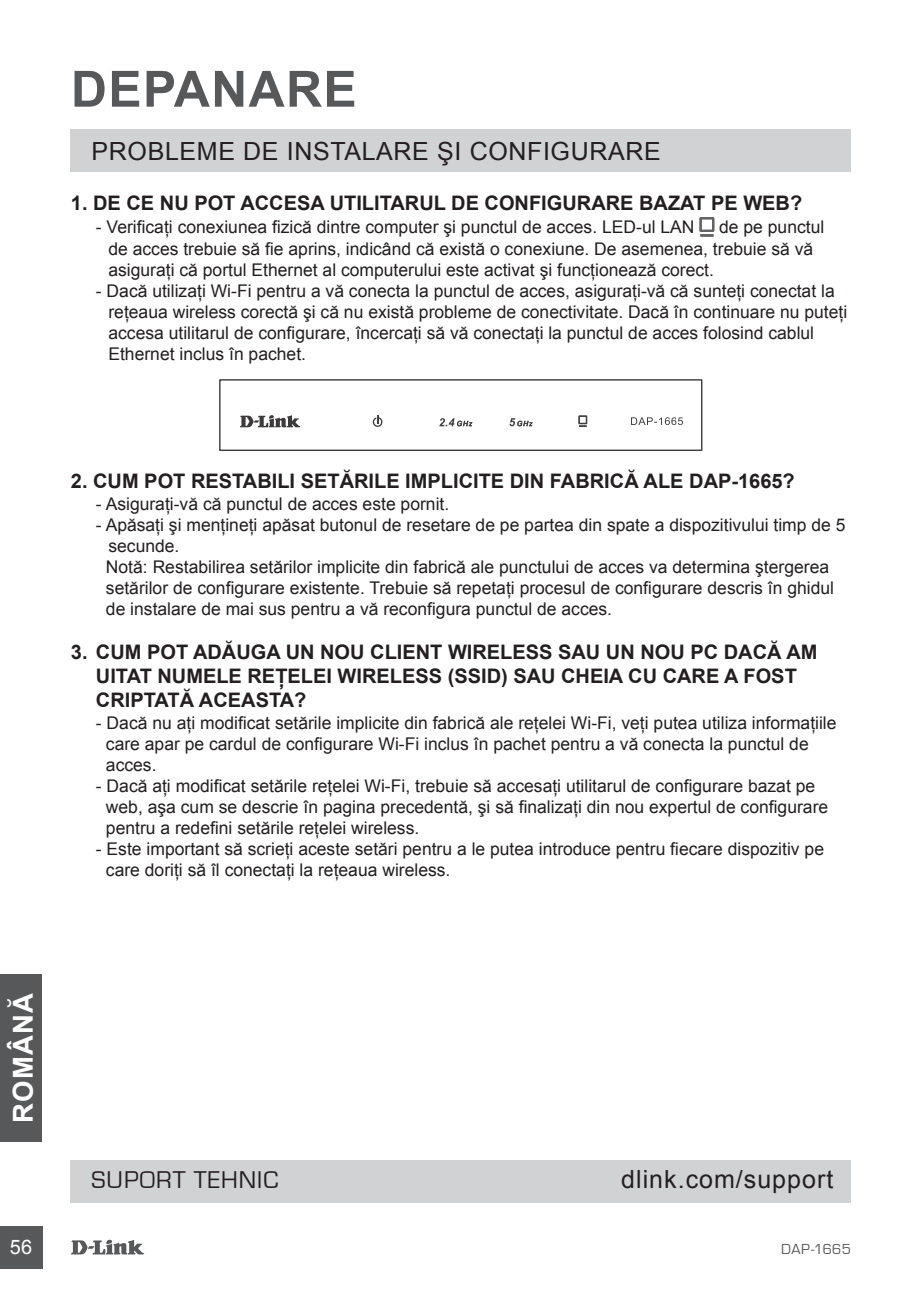
<style>
.page{position:relative;width:922px;height:1297px;background:#fff}
.page>*{position:absolute;margin:0;border:0;box-sizing:border-box;transform-origin:0 0}
.t1{font:700 50px "Arial";letter-spacing:.025em;color:#57585a}
.t2{font:700 27.5px "Arial";letter-spacing:.045em;color:#fff}
.t3{font:25px "Arial";letter-spacing:.025em;color:#231f20}
.t4{font:25px "Eurostile";color:#231f20}
.t5{font:700 20px "Arial";color:#231f20}
.t6{font:20px "Arial";color:#fff}
.t7{font:17.5px/21px "Arial";color:#231f20}
.t8{font:15px "Eurostile";letter-spacing:.03em;color:#57585a}
</style>
<div class="page">
<svg style="left:71px;top:1239px;width:73px;height:15px"></svg>
<div style="left:0;top:1226px;width:43px;height:43px;background:#57585a"></div>
<div style="left:0;top:974px;width:42px;height:167px;background:#57585a"></div>
<div style="left:71px;top:130px;width:779px;height:42px;background:#d1d2d4"></div>
<svg style="left:699px;top:217px;width:15px;height:20px"></svg>
<div style="left:219px;top:379px;width:483px;height:72px;background:#fff;border:1px solid #3e3e3f"></div>
<svg style="left:372px;top:415px;width:11px;height:12px"></svg>
<svg style="left:631px;top:417px;width:51px;height:8px"></svg>
<svg style="left:240px;top:415px;width:60px;height:12px"></svg>
<svg style="left:578px;top:415px;width:9px;height:12px"></svg>
<svg style="left:439px;top:418px;width:33px;height:8px"></svg>
<svg style="left:509px;top:418px;width:23px;height:8px"></svg>
<div style="left:71px;top:1160px;width:779px;height:42px;background:#d1d2d4"></div>
<h1 class="t1" style="left:71px;top:56px;width:281px">DEPANARE</h1>
<h3 class="t3" style="left:92px;top:135px;width:570px">PROBLEME DE INSTALARE ŞI CONFIGURARE</h3>
<p class="t5" style="left:71px;top:190px;width:732px">1. DE CE NU POT ACCESA UTILITARUL DE CONFIGURARE BAZAT PE WEB?</p>
<p class="t7" style="left:96px;top:217px;width:600px">- Verificaţi conexiunea fizică dintre computer şi punctul de acces. LED-ul LAN</p>
<p class="t7" style="left:108px;top:216px;width:717px;text-indent:610px">de pe punctul de acces trebuie să fie aprins, indicând că există o conexiune. De asemenea, trebuie să vă asiguraţi că portul Ethernet al computerului este activat şi funcţionează corect.</p>
<p class="t7" style="left:108px;top:281px;width:740px;text-indent:-12px">- Dacă utilizaţi Wi-Fi pentru a vă conecta la punctul de acces, asiguraţi-vă că sunteţi conectat la reţeaua wireless corectă şi că nu există probleme de conectivitate. Dacă în continuare nu puteţi accesa utilitarul de configurare, încercaţi să vă conectaţi la punctul de acces folosind cablul Ethernet inclus în pachet.</p>
<p class="t5" style="left:71px;top:468px;width:725px">2. CUM POT RESTABILI SETĂRILE IMPLICITE DIN FABRICĂ ALE DAP-1665?</p>
<p class="t7" style="left:96px;top:494px;width:355px">- Asiguraţi-vă că punctul de acces este pornit.</p>
<p class="t7" style="left:106px;top:515px;width:741px;text-indent:-10px">- Apăsaţi şi menţineţi apăsat butonul de resetare de pe partea din spate a dispozitivului timp de 5 secunde.<br>Notă: Restabilirea setărilor implicite din fabrică ale punctului de acces va determina ştergerea setărilor de configurare existente. Trebuie să repetaţi procesul de configurare descris în ghidul de instalare de mai sus pentru a vă reconfigura punctul de acces.</p>
<p class="t5" style="left:71px;top:639px;width:430px">3. CUM POT ADĂUGA UN NOU CLIENT WIRELESS</p>
<p class="t5" style="left:558px;top:639px;width:261px">SAU UN NOU PC DACĂ AM</p>
<p class="t5" style="left:96px;top:663px;width:121px">UITAT NUMELE</p>
<p class="t5" style="left:247px;top:663px;width:54px">REŢELE</p>
<p class="t5" style="left:326px;top:663px;width:64px">I WIRELESS</p>
<p class="t5" style="left:447px;top:663px;width:350px">(SS ID) SAU CHEIA CU CARE A FOST</p>
<p class="t5" style="left:96px;top:687px;width:212px">CRIPTATĂ ACEASTA?</p>
<p class="t7" style="left:106px;top:713px;width:732px;text-indent:-10px">- Dacă nu aţi modificat setările implicite din fabrică ale reţelei Wi-Fi, veţi putea utiliza informaţiile care apar pe cardul de configurare Wi-Fi inclus în pachet pentru a vă conecta la punctul de acces.</p>
<p class="t7" style="left:106px;top:776px;width:723px;text-indent:-10px">- Dacă aţi modificat setările reţelei Wi-Fi, trebuie să accesaţi utilitarul de configurare bazat pe web, aşa cum se descrie în pagina precedentă, şi să finalizaţi din nou expertul de configurare pentru a redefini setările reţelei wireless.</p>
<p class="t7" style="left:106px;top:839px;width:719px;text-indent:-10px">- Este important să scrieţi aceste setări pentru a le putea introduce pentru fiecare dispozitiv pe care doriţi să îl conectaţi la reţeaua wireless.</p>
<h2 class="t2" style="left:5px;top:1122px;width:131px;rotate:-90deg">ROMÂNĂ</h2>
<h3 class="t4" style="left:92px;top:1166px;width:65px">SU PORT</h3>
<h3 class="t4" style="left:194px;top:1166px;width:86px">TEHNIC</h3>
<h3 class="t3" style="left:621px;top:1163px;width:213px">dlink.com/support</h3>
<p class="t6" style="left:10px;top:1234px;width:24px">56</p>
<p class="t8" style="left:780px;top:1241px;width:71px">DAP-1665</p>
</div>
